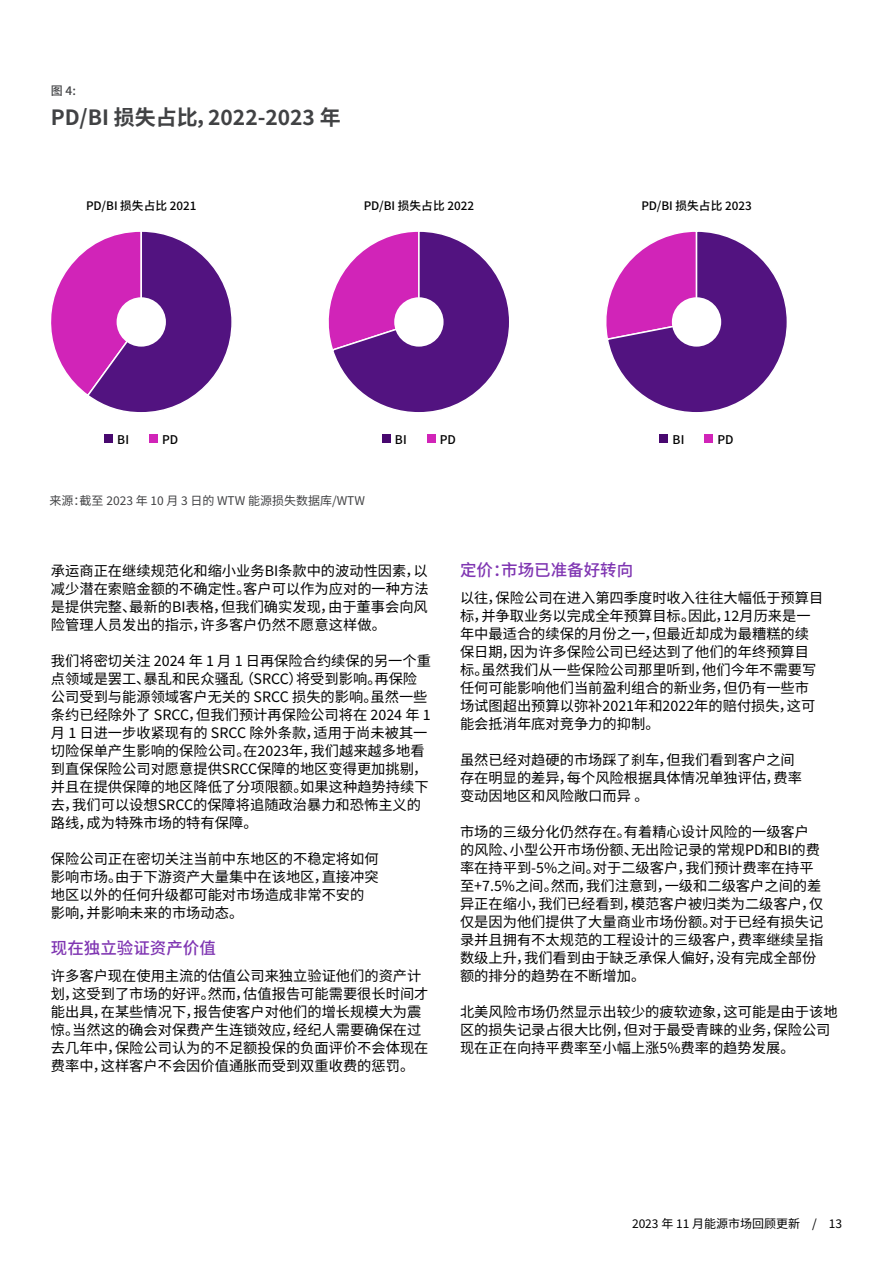
<style>
.page{position:relative;width:893px;height:1263px;background:#fff}
.page>*{position:absolute;margin:0;border:0;box-sizing:border-box;transform-origin:0 0}
.t1{font:700 21px "Noto Sans SC";color:#414244}
.t2{font:500 16.5px "Noto Sans SC";color:#7f35b2}
.t3{font:14.25px/18px "Noto Sans SC";color:#000}
.t4{font:12px "Noto Sans SC";color:#414244}
.t5{font:12px "Noto Sans SC";color:#000}
.t6{font:500 12px "Noto Sans SC";letter-spacing:.01em;color:#000}
.t7{font:500 12px "Noto Sans SC";color:#414244}
.t8{font:500 11.7px "Noto Sans SC";color:#000}
</style>
<div class="page">
<svg style="left:51px;top:231px;width:181px;height:181px"></svg>
<div style="left:117px;top:297px;width:49px;height:50px;background:#fff;border-radius:50%"></div>
<svg style="left:328px;top:231px;width:181px;height:181px"></svg>
<div style="left:394px;top:297px;width:50px;height:50px;background:#fff;border-radius:50%"></div>
<svg style="left:606px;top:231px;width:181px;height:181px"></svg>
<div style="left:672px;top:297px;width:49px;height:50px;background:#fff;border-radius:50%"></div>
<div style="left:104px;top:434px;width:9px;height:9px;background:#48086f"></div>
<div style="left:382px;top:434px;width:9px;height:9px;background:#48086f"></div>
<div style="left:660px;top:434px;width:8px;height:9px;background:#48086f"></div>
<div style="left:149px;top:434px;width:9px;height:9px;background:#d124b8"></div>
<div style="left:427px;top:434px;width:8px;height:9px;background:#d124b8"></div>
<div style="left:704px;top:434px;width:9px;height:9px;background:#d124b8"></div>
<p class="t7" style="left:51px;top:84px;width:27px">图 4:</p>
<h1 class="t1" style="left:51px;top:106px;width:291px">PD/BI 损失占比，2022-2023 年</h1>
<p class="t8" style="left:86px;top:199px;width:112px">PD/BI 损失占比 2021</p>
<p class="t8" style="left:364px;top:199px;width:112px">PD/BI 损失占比 2022</p>
<p class="t8" style="left:641px;top:199px;width:112px">PD/BI 损失占比 2023</p>
<p class="t6" style="left:117px;top:433px;width:13px">BI</p>
<p class="t6" style="left:162px;top:433px;width:18px">PD</p>
<p class="t6" style="left:395px;top:433px;width:13px">BI</p>
<p class="t6" style="left:440px;top:433px;width:18px">PD</p>
<p class="t6" style="left:672px;top:433px;width:13px">BI</p>
<p class="t6" style="left:717px;top:433px;width:18px">PD</p>
<p class="t4" style="left:50px;top:494px;width:317px">来源：截至 2023 年 10 月 3 日的 WTW 能源损失数据库/WTW</p>
<p class="t3" style="left:51px;top:562px;width:379px;text-align:justify">承运商正在继续规范化和缩小业务BI条款中的波动性因素，以减少潜在索赔金额的不确定性。客户可以作为应对的一种方法是提供完整、最新的BI表格，但我们确实发现，由于董事会向风险管理人员发出的指示，许多客户仍然不愿意这样做。</p>
<p class="t3" style="left:51px;top:652px;width:382px">我们将密切关注 2024 年 1 月 1 日再保险合约续保的另一个重点领域是罢工、暴乱和民众骚乱 （SRCC）将受到影响。再保险公司受到与能源领域客户无关的 SRCC 损失的影响。虽然一些条约已经除外了 SRCC，但我们预计再保险公司将在 2024 年 1月 1 日进一步收紧现有的 SRCC 除外条款，适用于尚未被其一切险保单产生影响的保险公司。在2023年，我们越来越多地看到直保保险公司对愿意提供SRCC保障的地区变得更加挑剔，并且在提供保障的地区降低了分项限额。如果这种趋势持续下去，我们可以设想SRCC的保障将追随政治暴力和恐怖主义的路线，成为特殊市场的特有保障。</p>
<p class="t3" style="left:51px;top:850px;width:329px">保险公司正在密切关注当前中东地区的不稳定将如何影响市场。由于下游资产大量集中在该地区，直接冲突地区以外的任何升级都可能对市场造成非常不安的影响，并影响未来的市场动态。</p>
<p class="t2" style="left:51px;top:939px;width:167px">现在独立验证资产价值</p>
<p class="t3" style="left:51px;top:967px;width:379px">许多客户现在使用主流的估值公司来独立验证他们的资产计划，这受到了市场的好评。然而，估值报告可能需要很长时间才能出具，在某些情况下，报告使客户对他们的增长规模大为震惊。当然这的确会对保费产生连锁效应，经纪人需要确保在过去几年中，保险公司认为的不足额投保的负面评价不会体现在费率中，这样客户不会因价值通胀而受到双重收费的惩罚。</p>
<p class="t2" style="left:460px;top:561px;width:175px">定价：市场已准备好转向</p>
<p class="t3" style="left:460px;top:589px;width:365px">以往，保险公司在进入第四季度时收入往往大幅低于预算目标，并争取业务以完成全年预算目标。因此，12月历来是一年中最适合的续保的月份之一，但最近却成为最糟糕的续保日期，因为许多保险公司已经达到了他们的年终预算目标。虽然我们从一些保险公司那里听到，他们今年不需要写任何可能影响他们当前盈利组合的新业务，但仍有一些市场试图超出预算以弥补2021年和2022年的赔付损失，这可能会抵消年底对竞争力的抑制。</p>
<p class="t3" style="left:460px;top:751px;width:344px">虽然已经对趋硬的市场踩了刹车，但我们看到客户之间存在明显的差异，每个风险根据具体情况单独评估，费率变动因地区和风险敞口而异 。</p>
<p class="t3" style="left:460px;top:823px;width:365px">市场的三级分化仍然存在。有着精心设计风险的一级客户的风险、小型公开市场份额、无出险记录的常规PD和BI的费率在持平到-5%之间。对于二级客户，我们预计费率在持平至+7.5%之间。然而，我们注意到，一级和二级客户之间的差异正在缩小，我们已经看到，模范客户被归类为二级客户，仅仅是因为他们提供了大量商业市场份额。对于已经有损失记录并且拥有不太规范的工程设计的三级客户，费率继续呈指数级上升，我们看到由于缺乏承保人偏好，没有完成全部份额的排分的趋势在不断增加。</p>
<p class="t3" style="left:460px;top:1003px;width:379px">北美风险市场仍然显示出较少的疲软迹象，这可能是由于该地区的损失记录占很大比例，但对于最受青睐的业务，保险公司现在正在向持平费率至小幅上涨5%费率的趋势发展。</p>
<p class="t5" style="left:632px;top:1217px;width:212px">2023 年 11 月能源市场回顾更新 / 13</p>
</div>
